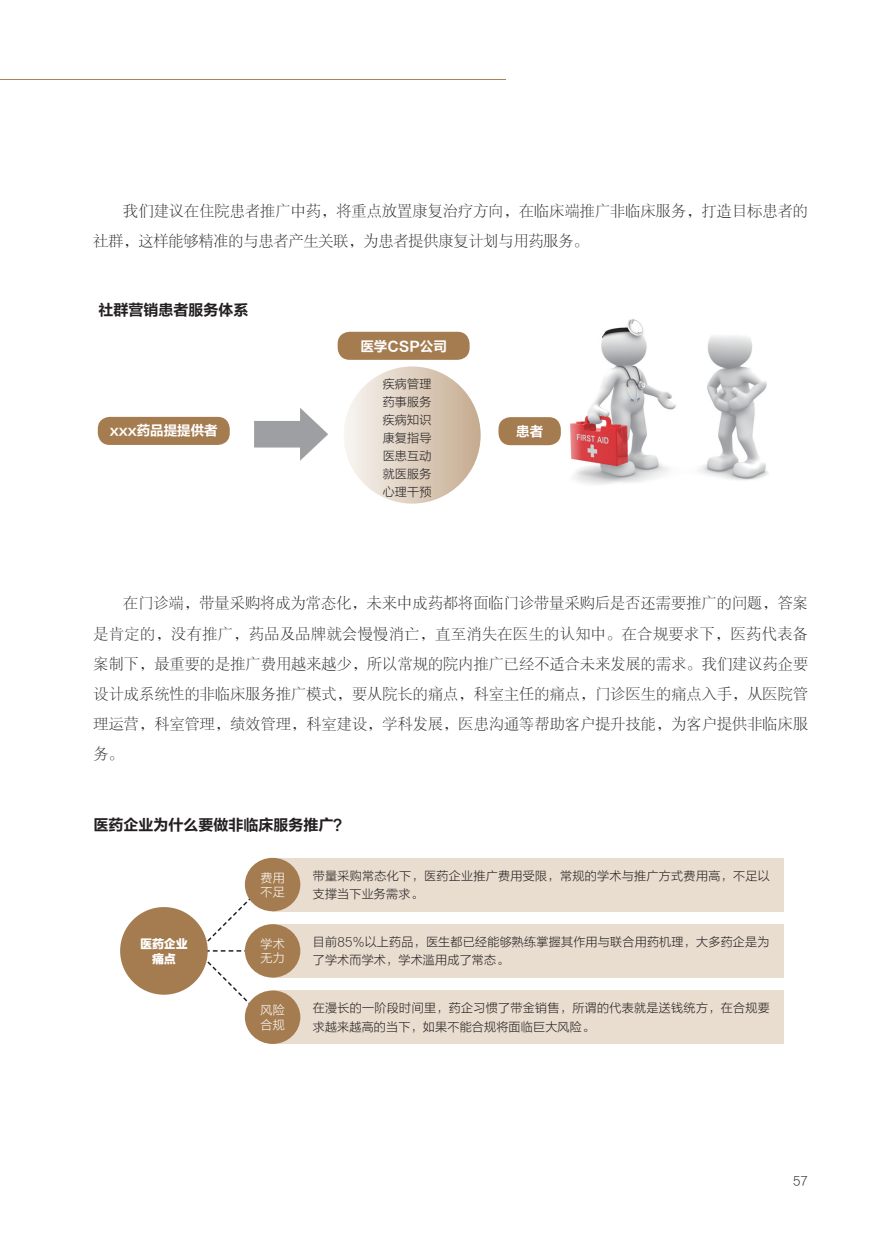
<style>
.page{position:relative;width:893px;height:1234px;background:#fff}
.page>*{position:absolute;margin:0;border:0;box-sizing:border-box;transform-origin:0 0}
.t1{font:15px/30px "FZSYJW GB1 0";letter-spacing:.015em;color:#231f20}
.t2{font:15px "FZLTCHK GBK1 0";color:#231f20}
.t3{font:13.5px "FZLTCHK GBK1 0";color:#fff}
.t4{font:12px/18px "FZLTXHJW GB1 0";letter-spacing:.025em;color:#231f20}
.t5{font:12px/14.4px "FZLTXHJW GB1 0";letter-spacing:.015em;color:#fff}
.t6{font:12px/15px "FZLTTHK GBK1 0";letter-spacing:-.01em;color:#fff;text-align:center}
</style>
<div class="page">
<hr style="left:0;top:79px;width:506px;height:1px;background:#a57c50">
<img style="left:553px;top:319px;width:215px;height:166px">
<div style="left:344px;top:366px;width:137px;height:137px;background:linear-gradient(to right,#f8f5f1,#c6ac90);border-radius:50%"></div>
<div style="left:498px;top:417px;width:63px;height:28px;background:#a57c50;border-radius:12px"></div>
<div style="left:98px;top:417px;width:132px;height:28px;background:#a57c50;border-radius:12px"></div>
<div style="left:338px;top:332px;width:132px;height:28px;background:#a57c50;border-radius:12px"></div>
<svg style="left:254px;top:408px;width:74px;height:52px"></svg>
<div style="left:273px;top:857px;width:511px;height:54px;background:#e9ddcf"></div>
<div style="left:273px;top:923px;width:511px;height:54px;background:#e9ddcf"></div>
<div style="left:273px;top:990px;width:511px;height:53px;background:#e9ddcf"></div>
<svg style="left:196px;top:884px;width:68px;height:134px"></svg>
<div style="left:120px;top:906px;width:88px;height:88px;background:#a57c50;border-radius:50%"></div>
<div style="left:245px;top:857px;width:55px;height:54px;background:#a57c50;border-radius:50%"></div>
<div style="left:245px;top:923px;width:55px;height:54px;background:#a57c50;border-radius:50%"></div>
<div style="left:245px;top:990px;width:55px;height:53px;background:#a57c50;border-radius:50%"></div>
<p class="t1" style="left:94px;top:196px;width:716px;text-indent:30px">我们建议在住院患者推广中药，将重点放置康复治疗方向，在临床端推广非临床服务，打造目标患者的社群，这样能够精准的与患者产生关联，为患者提供康复计划与用药服务。</p>
<p class="t2" style="left:98px;top:301px;width:151px">社群营销患者服务体系</p>
<p class="t3" style="left:360px;top:338px;width:88px">医学CSP公司</p>
<p class="t4" style="left:383px;top:375px;width:50px;text-align:justify">疾病管理药事服务疾病知识康复指导医患互动就医服务心理干预</p>
<p class="t3" style="left:110px;top:423px;width:109px">xxx药品提提供者</p>
<p class="t3" style="left:516px;top:424px;width:28px">患者</p>
<p class="t1" style="left:94px;top:588px;width:716px;text-align:justify;text-indent:30px">在门诊端，带量采购将成为常态化，未来中成药都将面临门诊带量采购后是否还需要推广的问题，答案是肯定的，没有推广，药品及品牌就会慢慢消亡，直至消失在医生的认知中。在合规要求下，医药代表备案制下，最重要的是推广费用越来越少，所以常规的院内推广已经不适合未来发展的需求。我们建议药企要设计成系统性的非临床服务推广模式，要从院长的痛点，科室主任的痛点，门诊医生的痛点入手，从医院管理运营，科室管理，绩效管理，科室建设，学科发展，医患沟通等帮助客户提升技能，为客户提供非临床服务。</p>
<p class="t2" style="left:94px;top:816px;width:256px">医药企业为什么要做非临床服务推广？</p>
<p class="t6" style="left:140px;top:936px;width:49px">医药企业痛点</p>
<p class="t5" style="left:260px;top:870px;width:26px">费用不足</p>
<p class="t5" style="left:260px;top:936px;width:26px">学术无力</p>
<p class="t5" style="left:260px;top:1003px;width:26px">风险合规</p>
<p class="t4" style="left:313px;top:866px;width:458px">带量采购常态化下，医药企业推广费用受限，常规的学术与推广方式费用高，不足以支撑当下业务需求。</p>
<p class="t4" style="left:313px;top:933px;width:458px">目前85%以上药品，医生都已经能够熟练掌握其作用与联合用药机理，大多药企是为了学术而学术，学术滥用成了常态。</p>
<p class="t4" style="left:313px;top:999px;width:458px">在漫长的一阶段时间里，药企习惯了带金销售，所谓的代表就是送钱统方，在合规要求越来越高的当下，如果不能合规将面临巨大风险。</p>
<p class="t4" style="left:793px;top:1172px;width:16px">57</p>
</div>
